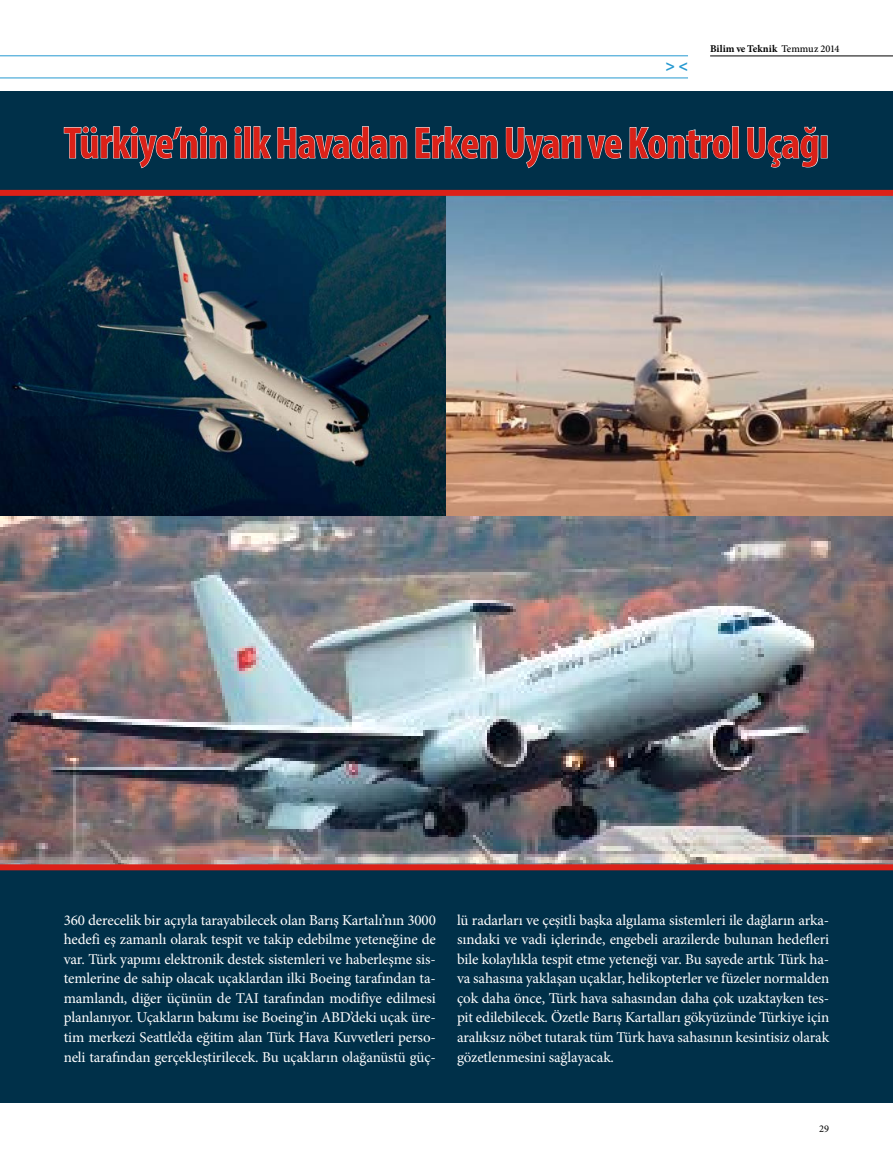
<style>
.page{position:relative;width:893px;height:1170px;background:#fff}
.page>*{position:absolute;margin:0;border:0;box-sizing:border-box;transform-origin:0 0}
.t1{font:700 condensed 45px "Myriad Pro";letter-spacing:-.015em;color:#db2118}
.t2{font:700 16.2px "Myriad Pro";color:#2699d1}
.t3{font:15px/19.5px "Minion Pro";letter-spacing:-.01em;color:#fff;text-align:justify}
.t4{font:700 10.35px "Minion Pro";letter-spacing:.005em;color:#000}
.t5{font:10.35px "Minion Pro";color:#000}
.s1{font-weight:500}
</style>
<div class="page">
<img style="left:0;top:196px;width:446px;height:320px">
<img style="left:446px;top:196px;width:447px;height:320px">
<img style="left:0;top:516px;width:893px;height:348px">
<hr style="left:710px;top:56px;width:183px;height:1px;background:#000">
<div style="left:0;top:866px;width:893px;height:237px;background:#003049"></div>
<hr style="left:0;top:78px;width:688px;height:1px;background:#2699d1">
<hr style="left:0;top:56px;width:688px;height:1px;background:#2699d1">
<div style="left:0;top:91px;width:893px;height:102px;background:#003049"></div>
<div style="left:0;top:190px;width:893px;height:6px;background:#db2118"></div>
<div style="left:0;top:864px;width:893px;height:6px;background:#db2118"></div>
<svg style="left:64px;top:126px;width:163px;height:42px"></svg>
<svg style="left:234px;top:126px;width:8px;height:33px"></svg>
<svg style="left:253px;top:126px;width:18px;height:33px"></svg>
<svg style="left:277px;top:126px;width:130px;height:33px"></svg>
<svg style="left:415px;top:126px;width:83px;height:33px"></svg>
<svg style="left:506px;top:127px;width:68px;height:41px"></svg>
<div style="left:575px;top:136px;width:6px;height:22px;border:1px solid #fff"></div>
<svg style="left:587px;top:135px;width:35px;height:24px"></svg>
<svg style="left:629px;top:127px;width:102px;height:32px"></svg>
<div style="left:732px;top:127px;width:6px;height:31px;border:1px solid #fff"></div>
<svg style="left:747px;top:127px;width:72px;height:41px"></svg>
<p class="t2" style="left:665px;top:55px;width:24px">&gt; &lt;</p>
<p class="t4" style="left:710px;top:41px;width:131px">Bilim ve Teknik <span class="s1">Temmuz 2014</span></p>
<h1 class="t1" style="left:64px;top:115px;width:767px">Türkiye’nin ilk Havadan Erken Uyarı ve Kontrol Uçağı</h1>
<p class="t3" style="left:64px;top:909px;width:374px">360 derecelik bir açıyla tarayabilecek olan Barış Kartalı’nın 3000 hedefi eş zamanlı olarak tespit ve takip edebilme yeteneğine de var. Türk yapımı elektronik destek sistemleri ve haberleşme sis&shy;temlerine de sahip olacak uçaklardan ilki Boeing tarafından ta&shy;mamlandı, diğer üçünün de TAI tarafından modifiye edilmesi planlanıyor. Uçakların bakımı ise Boeing’in ABD’deki uçak üre&shy;tim merkezi Seattle’da eğitim alan Türk Hava Kuvvetleri perso&shy;neli tarafından gerçekleştirilecek. Bu uçakların olağanüstü güç-</p>
<p class="t3" style="left:457px;top:909px;width:374px">lü radarları ve çeşitli başka algılama sistemleri ile dağların arka&shy;sındaki ve vadi içlerinde, engebeli arazilerde bulunan hedefleri bile kolaylıkla tespit etme yeteneği var. Bu sayede artık Türk ha&shy;va sahasına yaklaşan uçaklar, helikopterler ve füzeler normalden çok daha önce, Türk hava sahasından daha çok uzaktayken tes&shy;pit edilebilecek. Özetle Barış Kartalları gökyüzünde Türkiye için aralıksız nöbet tutarak tüm Türk hava sahasının kesintisiz olarak gözetlenmesini sağlayacak.</p>
<p class="t5" style="left:819px;top:1121px;width:11px">29</p>
</div>
